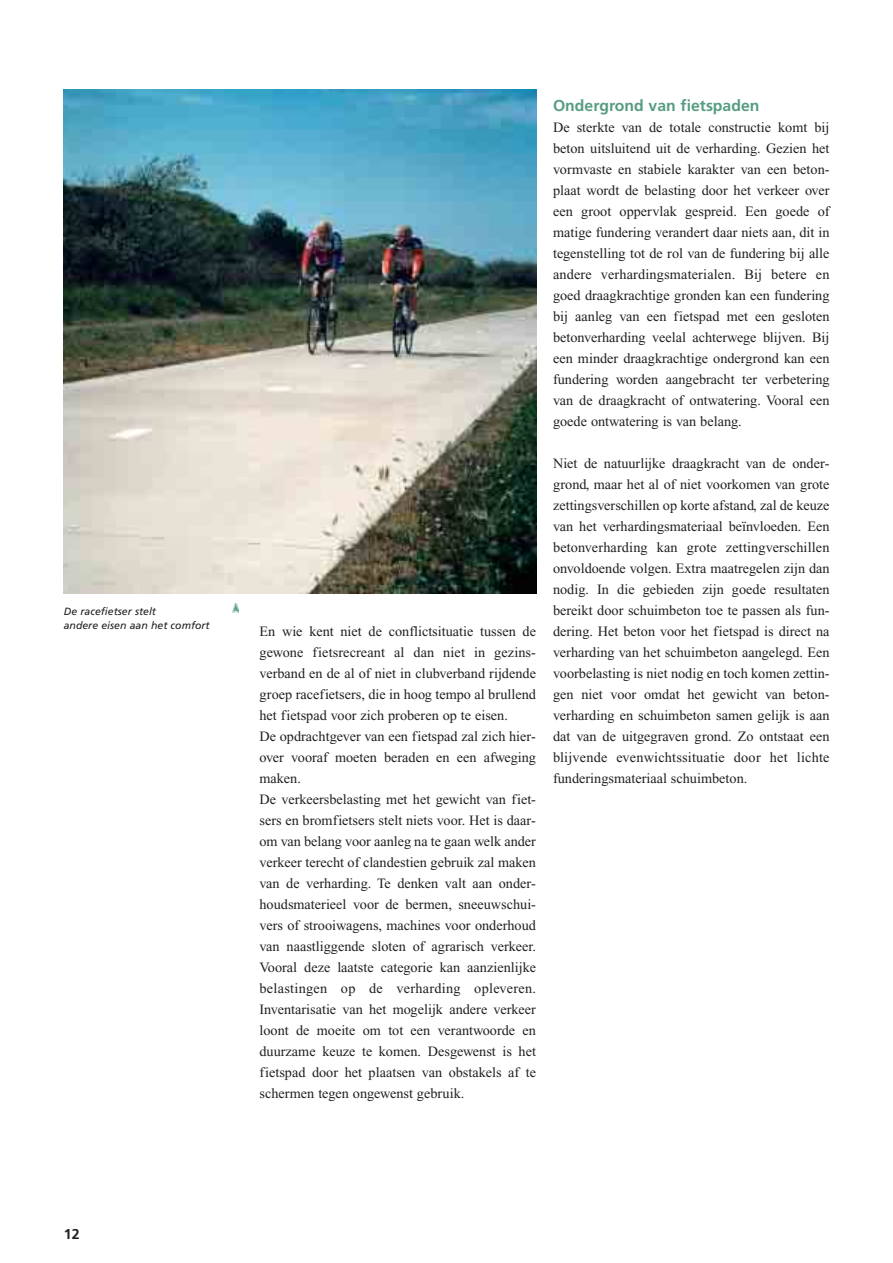
<style>
.page{position:relative;width:893px;height:1263px;background:#fff}
.page>*{position:absolute;margin:0;border:0;box-sizing:border-box;transform-origin:0 0}
.t1{font:700 15.75px "Frutiger";color:#569d81}
.t2{font:14.25px/21px "Times New Roman";color:#231f20;text-align:justify}
.t3{font:700 14.25px "Frutiger";color:#231f20}
.t4{font:italic 10.5px/13.5px "Frutiger";color:#231f20}
</style>
<div class="page">
<img style="left:64px;top:90px;width:472px;height:504px">
<svg style="left:232px;top:603px;width:7px;height:9px"></svg>
<p class="t4" style="left:64px;top:605px;width:147px">De racefietser stelt<br>andere eisen aan het comfort</p>
<p class="t2" style="left:259px;top:622px;width:278px;text-align:left">En wie kent niet de conflictsituatie tussen de gewone fietsrecreant al dan niet in gezins&shy;verband en de al of niet in clubverband rijdende groep racefietsers, die in hoog tempo al brullend het fietspad voor zich proberen op te eisen.<br>De opdrachtgever van een fietspad zal zich hier&shy;over vooraf moeten beraden en een afweging maken.<br>De verkeersbelasting met het gewicht van fiet&shy;sers en bromfietsers stelt niets voor. Het is daar&shy;om van belang voor aanleg na te gaan welk ander verkeer terecht of clandestien gebruik zal maken van de verharding. Te denken valt aan onder&shy;houdsmaterieel voor de bermen, sneeuwschui&shy;vers of strooiwagens, machines voor onderhoud van naastliggende sloten of agrarisch verkeer.<br>Vooral deze laatste categorie kan aanzienlijke belastingen op de verharding opleveren.<br>Inventarisatie van het mogelijk andere verkeer loont de moeite om tot een verantwoorde en duurzame keuze te komen. Desgewenst is het fietspad door het plaatsen van obstakels af te schermen tegen ongewenst gebruik.</p>
<p class="t1" style="left:553px;top:99px;width:208px">Ondergrond van fietspaden</p>
<p class="t2" style="left:553px;top:118px;width:278px">De sterkte van de totale constructie komt bij beton uitsluitend uit de verharding. Gezien het vormvaste en stabiele karakter van een beton&shy;plaat wordt de belasting door het verkeer over een groot oppervlak gespreid. Een goede of matige fundering verandert daar niets aan, dit in tegenstelling tot de rol van de fundering bij alle andere verhardingsmaterialen. Bij betere en goed draagkrachtige gronden kan een fundering bij aanleg van een fietspad met een gesloten betonverharding veelal achterwege blijven. Bij een minder draagkrachtige ondergrond kan een fundering worden aangebracht ter verbetering van de draagkracht of ontwatering. Vooral een goede ontwatering is van belang.</p>
<p class="t2" style="left:553px;top:454px;width:278px">Niet de natuurlijke draagkracht van de onder&shy;grond, maar het al of niet voorkomen van grote zettingsverschillen op korte afstand, zal de keuze van het verhardingsmateriaal beïnvloeden. Een betonverharding kan grote zettingverschillen onvoldoende volgen. Extra maatregelen zijn dan nodig. In die gebieden zijn goede resultaten bereikt door schuimbeton toe te passen als fun&shy;dering. Het beton voor het fietspad is direct na verharding van het schuimbeton aangelegd. Een voorbelasting is niet nodig en toch komen zettin&shy;gen niet voor omdat het gewicht van beton&shy;verharding en schuimbeton samen gelijk is aan dat van de uitgegraven grond. Zo ontstaat een blijvende evenwichtssituatie door het lichte funderingsmateriaal schuimbeton.</p>
<p class="t3" style="left:64px;top:1228px;width:17px">12</p>
</div>
